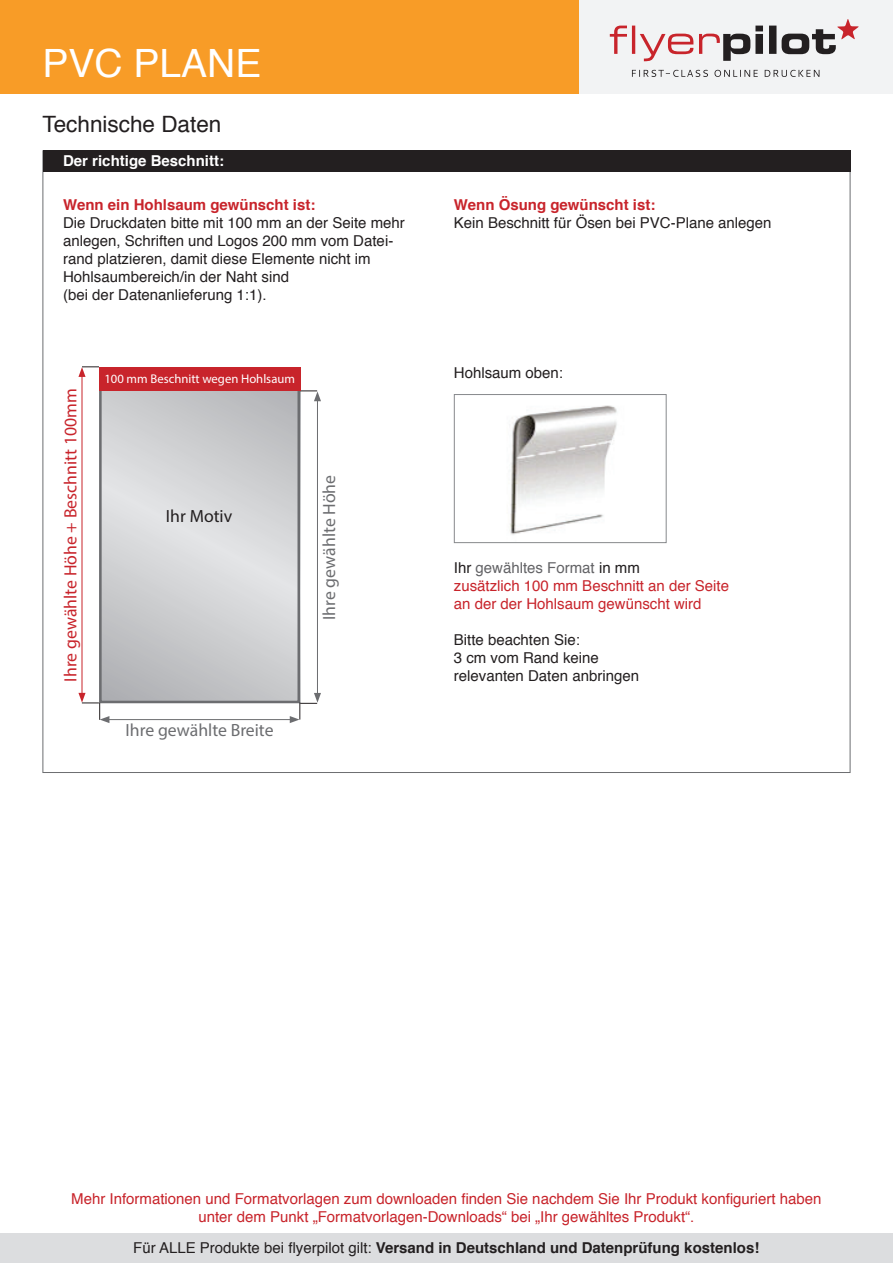
<style>
.page{position:relative;width:893px;height:1263px;background:#fff}
.page>*{position:absolute;margin:0;border:0;box-sizing:border-box;transform-origin:0 0}
.t1{font:39px "Helvetica";color:#fff}
.t2{font:22.5px "Helvetica";color:#231f20}
.t3{font:17.7px "Myriad Pro";color:#6c6d70}
.t4{font:17.7px "Myriad Pro";color:#c8242b}
.t5{font:17.7px "Myriad Pro";color:#231f20}
.t6{font:15px/18px "Helvetica";color:#231f20}
.t7{font:15px/18px "Helvetica";color:#c8242b;text-align:center}
.t8{font:700 15px "Helvetica";color:#231f20}
.t9{font:700 15px "Helvetica";color:#c8242b}
.t10{font:700 15px "Helvetica";color:#fff}
.t11{font:12.6px "Myriad Pro";color:#fff}
.s1{color:#231f20}
.s2{color:#636366}
.s3{font-weight:400}
</style>
<div class="page">
<div style="left:0;top:0;width:580px;height:93px;background:#f89c27"></div>
<div style="left:580px;top:0;width:313px;height:93px;background:#f2f3f4"></div>
<svg style="left:632px;top:70px;width:187px;height:7px"></svg>
<svg style="left:610px;top:19px;width:249px;height:42px"></svg>
<div style="left:0;top:1233px;width:892px;height:30px;background:#dcdddf"></div>
<div style="left:43px;top:150px;width:807px;height:22px;background:#231f20"></div>
<svg style="left:103px;top:391px;width:193px;height:308px;background:#cecfd2"></svg>
<div style="left:99px;top:367px;width:201px;height:336px;border:3px solid #6c6d70"></div>
<hr style="left:317px;top:399px;width:1px;height:296px;background:#6c6d70">
<svg style="left:300px;top:391px;width:21px;height:10px"></svg>
<hr style="left:82px;top:375px;width:1px;height:320px;background:#c8242b">
<hr style="left:107px;top:719px;width:185px;height:1px;background:#6c6d70">
<svg style="left:290px;top:693px;width:31px;height:30px"></svg>
<div style="left:99px;top:367px;width:201px;height:24px;background:#c8242b"></div>
<svg style="left:78px;top:366px;width:21px;height:11px"></svg>
<svg style="left:78px;top:693px;width:31px;height:30px"></svg>
<img style="left:510px;top:405px;width:107px;height:130px">
<div style="left:454px;top:394px;width:212px;height:149px;border:1px solid #87898c"></div>
<h1 class="t1" style="left:43px;top:33px;width:220px">PVC PLANE</h1>
<h2 class="t2" style="left:43px;top:106px;width:180px">Technische Daten</h2>
<p class="t10" style="left:63px;top:149px;width:162px">Der richtige Beschnitt:</p>
<p class="t9" style="left:63px;top:193px;width:254px">Wenn ein Hohlsaum gewünscht ist:</p>
<p class="t6" style="left:63px;top:214px;width:343px">Die Druckdaten bitte mit 100 mm an der Seite mehr anlegen, Schriften und Logos 200 mm vom Datei&shy;rand platzieren, damit diese Elemente nicht im Hohlsaumbereich/in der Naht sind<br>(bei der Datenanlieferung 1:1).</p>
<p class="t4" style="left:60px;top:681px;width:294px;rotate:-90deg">Ihre gewählte Höhe + Beschnitt 100mm</p>
<p class="t11" style="left:104px;top:371px;width:192px">100 mm Beschnitt wegen Hohlsaum</p>
<p class="t5" style="left:166px;top:505px;width:68px">Ihr Motiv</p>
<p class="t3" style="left:126px;top:719px;width:150px">Ihre gewählte Breite</p>
<p class="t3" style="left:318px;top:620px;width:147px;rotate:-90deg">Ihre gewählte Höhe</p>
<p class="t9" style="left:454px;top:193px;width:203px">Wenn Ösung gewünscht ist:</p>
<p class="t6" style="left:454px;top:214px;width:319px">Kein Beschnitt für Ösen bei PVC-Plane anlegen</p>
<p class="t6" style="left:454px;top:364px;width:111px">Hohlsaum oben:</p>
<p class="t7" style="left:454px;top:560px;width:277px;text-align:left"><span class="s1">Ihr</span> <span class="s2">gewähltes Format</span> <span class="s1">in mm<br></span>zusätzlich 100 mm Beschnitt an der Seite an der der Hohlsaum gewünscht wird</p>
<p class="t6" style="left:454px;top:632px;width:187px">Bitte beachten Sie:<br>3 cm vom Rand keine relevanten Daten anbringen</p>
<p class="t7" style="left:71px;top:1190px;width:752px">Mehr Informationen und Formatvorlagen zum downloaden finden Sie nachdem Sie Ihr Produkt konfiguriert haben unter dem Punkt „Formatvorlagen-Downloads“ bei „Ihr gewähltes Produkt“.</p>
<p class="t8" style="left:133px;top:1236px;width:628px"><span class="s3">Für ALLE Produkte bei flyerpilot gilt:</span> Versand in Deutschland und Datenprüfung kostenlos!</p>
</div>
